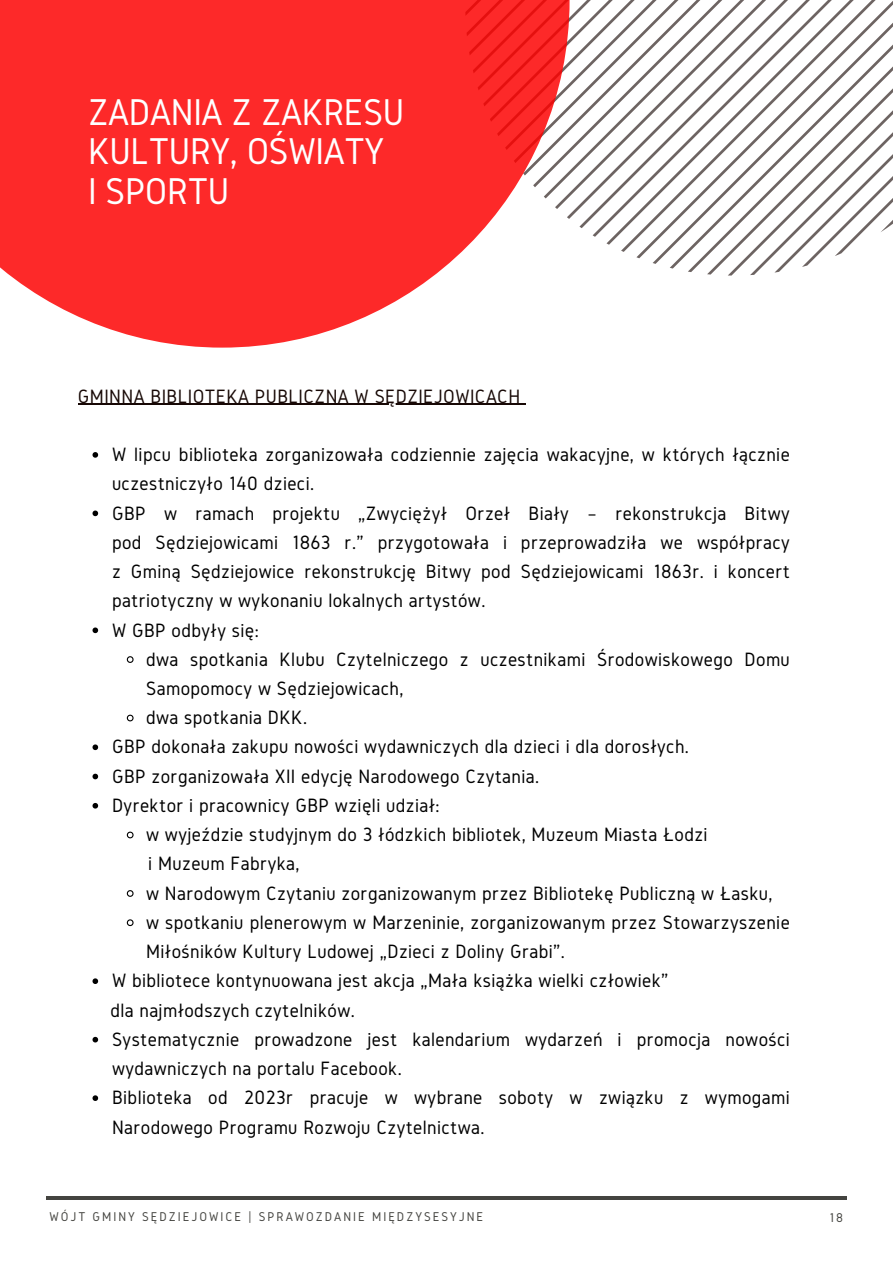
<style>
.page{position:relative;width:893px;height:1264px;background:#fff}
.page>*{position:absolute;margin:0;border:0;box-sizing:border-box;transform-origin:0 0}
.t1{font:38.7px "Gidole";letter-spacing:-.01em;color:#fff}
.t2{font:20.1px/29.2px "Gidole";letter-spacing:.02em;color:#000}
.t3{font:20.1px "Gidole";letter-spacing:.02em;color:#170805}
.t4{font:13.2px "Gidole";letter-spacing:.15em;color:#444440}
</style>
<div class="page">
<svg style="left:569px;top:0;width:323px;height:275px"></svg>
<hr style="left:46px;top:1196px;width:800px;height:3px;background:#444440">
<svg style="left:0;top:0;width:569px;height:347px;fill:#fd2929"></svg>
<svg style="left:92px;top:452px;width:6px;height:5px"></svg>
<svg style="left:92px;top:510px;width:6px;height:6px"></svg>
<svg style="left:92px;top:627px;width:6px;height:6px"></svg>
<svg style="left:126px;top:656px;width:8px;height:7px"></svg>
<svg style="left:126px;top:714px;width:8px;height:8px"></svg>
<svg style="left:92px;top:744px;width:6px;height:6px"></svg>
<svg style="left:92px;top:773px;width:6px;height:6px"></svg>
<svg style="left:92px;top:803px;width:6px;height:5px"></svg>
<svg style="left:126px;top:831px;width:8px;height:8px"></svg>
<svg style="left:126px;top:890px;width:8px;height:7px"></svg>
<svg style="left:126px;top:919px;width:8px;height:7px"></svg>
<svg style="left:92px;top:978px;width:6px;height:6px"></svg>
<svg style="left:92px;top:1036px;width:6px;height:6px"></svg>
<svg style="left:92px;top:1095px;width:6px;height:5px"></svg>
<hr style="left:78px;top:404px;width:442px;height:1px;background:#170805">
<p class="t1" style="left:88px;top:91px;width:317px">ZADANIA Z ZAKRESU</p>
<p class="t1" style="left:88px;top:130px;width:298px">KULTURY, OŚWIATY</p>
<p class="t1" style="left:88px;top:169px;width:143px">I SPORTU</p>
<p class="t3" style="left:78px;top:385px;width:444px">GMINNA BIBLIOTEKA PUBLICZNA W SĘDZIEJOWICACH</p>
<p class="t2" style="left:112px;top:439px;width:679px">W lipcu biblioteka zorganizowała codziennie zajęcia wakacyjne, w których łącznie uczestniczyło 140 dzieci.</p>
<p class="t2" style="left:112px;top:498px;width:679px;text-align:justify">GBP w ramach projektu „Zwyciężył Orzeł Biały – rekonstrukcja Bitwy pod Sędziejowicami 1863 r.” przygotowała i przeprowadziła we współpracy z Gminą Sędziejowice rekonstrukcję Bitwy pod Sędziejowicami 1863r. i koncert patriotyczny w wykonaniu lokalnych artystów.</p>
<p class="t2" style="left:112px;top:615px;width:148px">W GBP odbyły się:</p>
<p class="t2" style="left:146px;top:644px;width:645px">dwa spotkania Klubu Czytelniczego z uczestnikami Środowiskowego Domu<br>Samopomocy w Sędziejowicach,</p>
<p class="t2" style="left:146px;top:702px;width:162px">dwa spotkania DKK.</p>
<p class="t2" style="left:112px;top:732px;width:578px">GBP dokonała zakupu nowości wydawniczych dla dzieci i dla dorosłych.</p>
<p class="t2" style="left:112px;top:761px;width:428px">GBP zorganizowała XII edycję Narodowego Czytania.</p>
<p class="t2" style="left:112px;top:790px;width:329px">Dyrektor i pracownicy GBP wzięli udział:</p>
<p class="t2" style="left:146px;top:819px;width:563px">w wyjeździe studyjnym do 3 łódzkich bibliotek, Muzeum Miasta Łodzi</p>
<p class="t2" style="left:148px;top:848px;width:153px">i Muzeum Fabryka,</p>
<p class="t2" style="left:146px;top:878px;width:628px">w Narodowym Czytaniu zorganizowanym przez Bibliotekę Publiczną w Łasku,</p>
<p class="t2" style="left:146px;top:907px;width:645px">w spotkaniu plenerowym w Marzeninie, zorganizowanym przez Stowarzyszenie<br>Miłośników Kultury Ludowej „Dzieci z Doliny Grabi”.</p>
<p class="t2" style="left:112px;top:965px;width:558px">W bibliotece kontynuowana jest akcja „Mała książka wielki człowiek”</p>
<p class="t2" style="left:110px;top:995px;width:246px">dla najmłodszych czytelników.</p>
<p class="t2" style="left:112px;top:1024px;width:679px">Systematycznie prowadzone jest kalendarium wydarzeń i promocja nowości wydawniczych na portalu Facebook.</p>
<p class="t2" style="left:112px;top:1082px;width:679px">Biblioteka od 2023r pracuje w wybrane soboty w związku z wymogami<br>Narodowego Programu Rozwoju Czytelnictwa.</p>
<p class="t4" style="left:49px;top:1209px;width:435px">WÓJT GMINY SĘDZIEJOWICE | SPRAWOZDANIE MIĘDZYSESYJNE</p>
<p class="t4" style="left:829px;top:1210px;width:15px">18</p>
</div>
